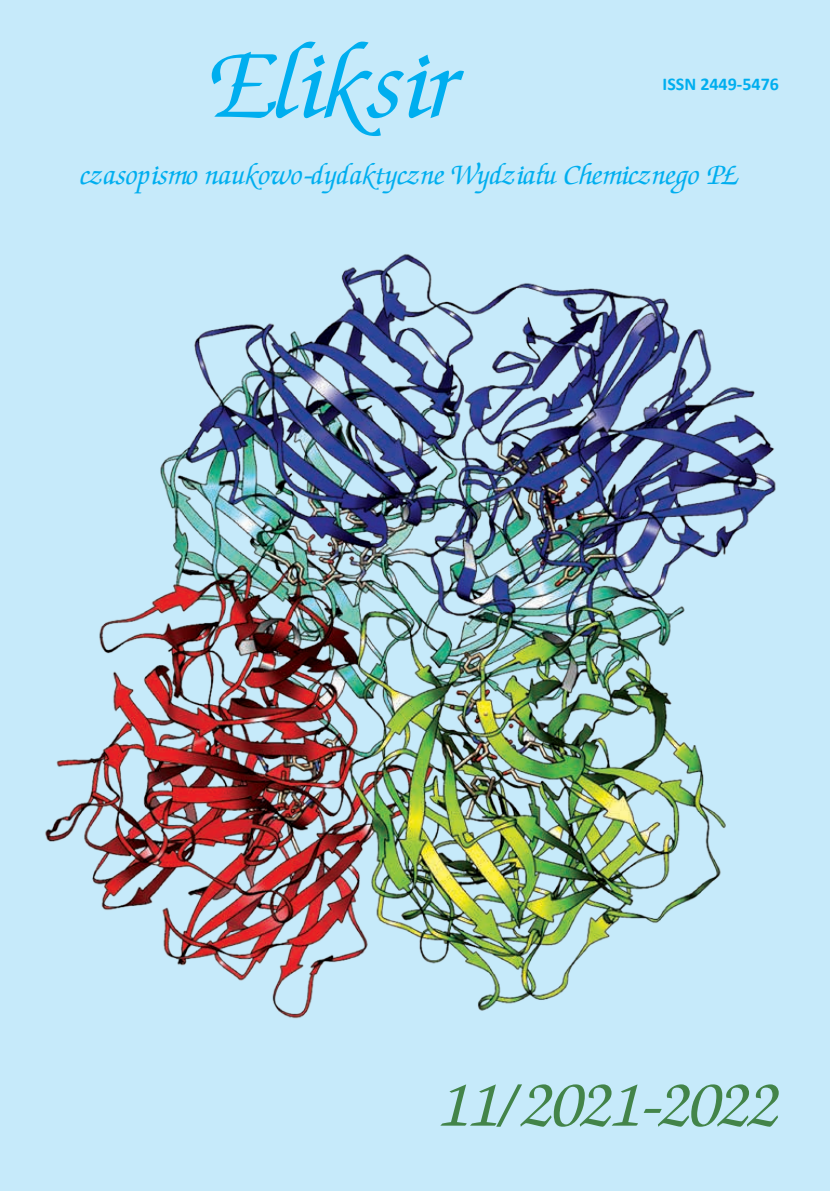
<style>
.page{position:relative;width:830px;height:1191px;background:#fff}
.page>*{position:absolute;margin:0;border:0;box-sizing:border-box;transform-origin:0 0}
.t1{font:italic 105px "Zurich Calligraphic";color:#00aeef}
.t2{font:italic 67.5px "Zurich Calligraphic";color:#438449}
.t3{font:italic 30px "Zurich Calligraphic";color:#00aeef}
.t4{font:700 18px "Calibri";color:#00aeef}
</style>
<div class="page">
<div style="left:0;top:0;width:829px;height:1191px;background:#c6eafa"></div>
<img style="left:45px;top:254px;width:731px;height:765px">
<h1 class="t1" style="left:209px;top:33px;width:253px">Eliksir</h1>
<p class="t3" style="left:81px;top:160px;width:661px">czasopismo naukowo-dydaktyczne Wydziału Chemicznego PŁ</p>
<p class="t4" style="left:662px;top:73px;width:118px">ISSN 2449-5476</p>
<h2 class="t2" style="left:440px;top:1072px;width:340px">11/2021-2022</h2>
</div>
